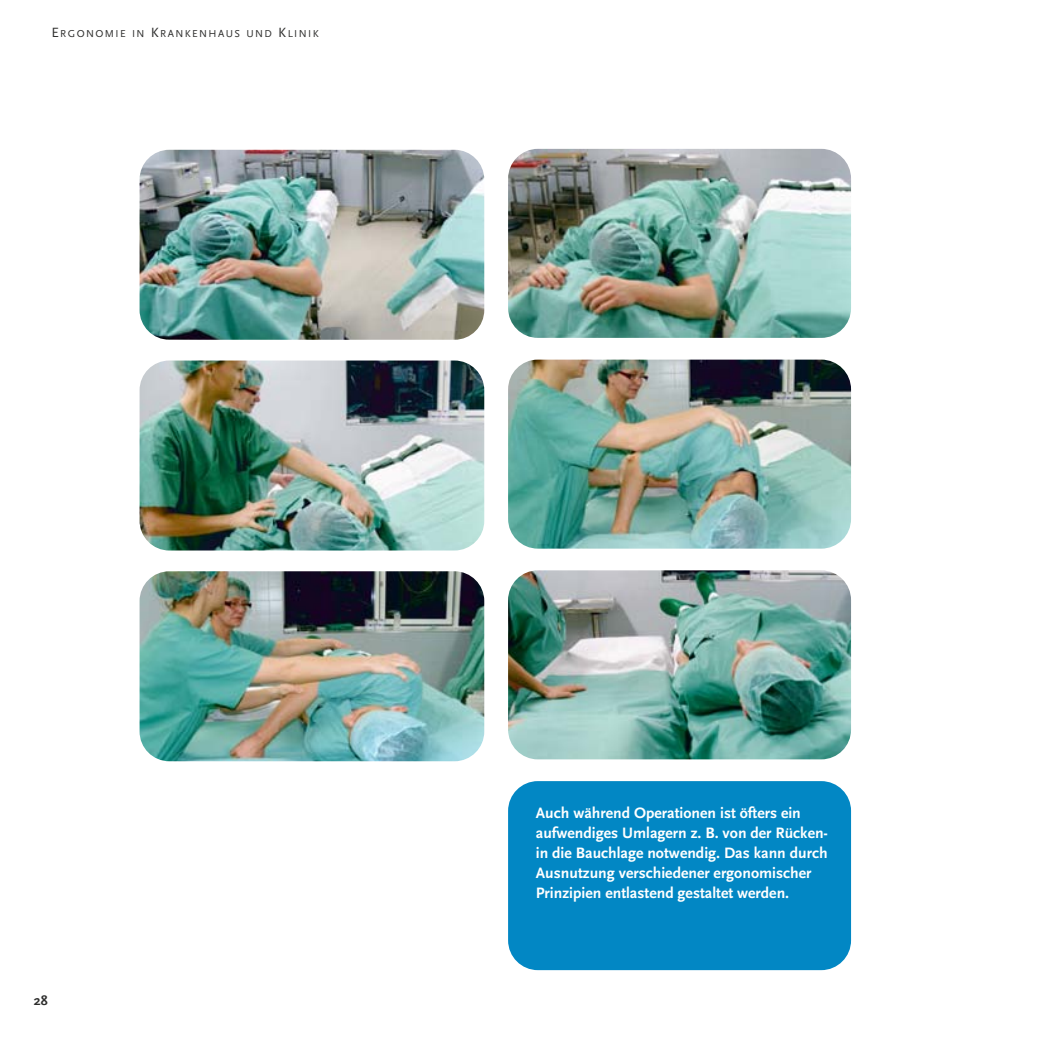
<style>
.page{position:relative;width:1042px;height:1042px;background:#fff}
.page>*{position:absolute;margin:0;border:0;box-sizing:border-box;transform-origin:0 0}
.t1{font:700 15.75px/20.1px "Scala Sans Pro";color:#fff}
.t2{font:700 14px "Scala Sans Pro";color:#2d2d2c}
.t3{font:10.5px "Scala Sans Pro";letter-spacing:.135em;color:#2d2d2c}
.s1{font-size:14px}
</style>
<div class="page">
<img style="left:140px;top:150px;width:344px;height:190px;border-radius:30px">
<img style="left:508px;top:149px;width:343px;height:189px;border-radius:30px">
<img style="left:140px;top:360px;width:344px;height:190px;border-radius:30px">
<img style="left:508px;top:360px;width:343px;height:188px;border-radius:30px">
<img style="left:140px;top:571px;width:344px;height:190px;border-radius:30px">
<img style="left:508px;top:570px;width:343px;height:189px;border-radius:30px">
<div style="left:508px;top:781px;width:343px;height:189px;background:#0287c4;border-radius:30px"></div>
<p class="t3" style="left:51px;top:29px;width:269px"><span class="s1">E</span>RGONOMIE IN <span class="s1">K</span>RANKENHAUS UND <span class="s1">K</span>LINIK</p>
<p class="t2" style="left:34px;top:995px;width:15px">28</p>
<p class="t1" style="left:536px;top:804px;width:294px">Auch während Operationen ist öfters ein aufwendiges Umlagern z. B. von der Rücken&shy;in die Bauchlage notwendig. Das kann durch Ausnutzung verschiedener ergono mi scher Prinzipien entlastend gestaltet werden.</p>
</div>
